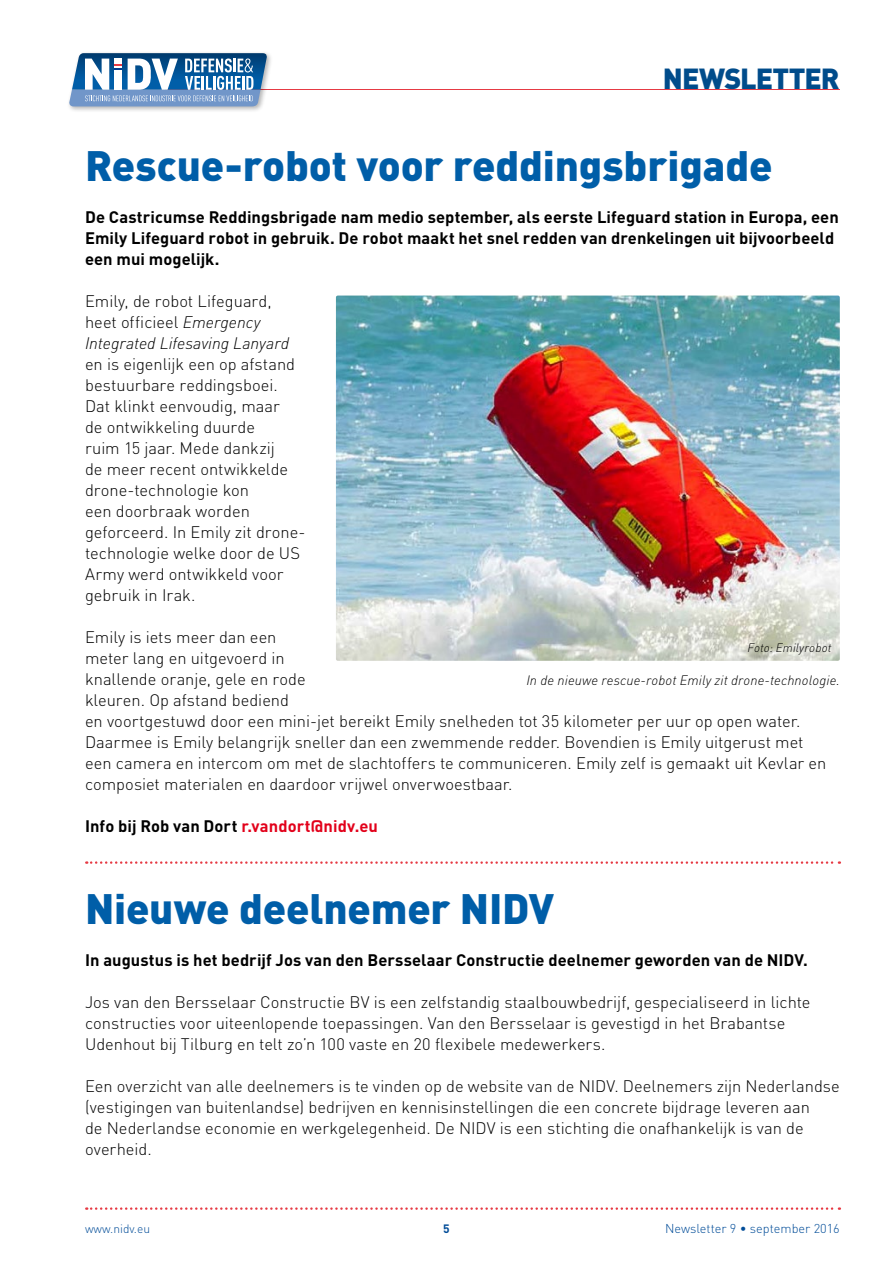
<style>
.page{position:relative;width:893px;height:1263px;background:#fff}
.page>*{position:absolute;margin:0;border:0;box-sizing:border-box;transform-origin:0 0}
.t1{font:900 42px "DIN Pro";letter-spacing:-.005em;color:#005ea8}
.t2{font:900 28.65px "DIN Pro";letter-spacing:-.03em;color:#004c8b}
.t3{font:300 16.5px/21px "DIN Pro";color:#000}
.t4{font:700 16.5px/21px "DIN Pro";letter-spacing:.005em;color:#000}
.t5{font:italic 300 16.5px "DIN";color:#000}
.t6{font:italic 300 13.5px "DIN";letter-spacing:.01em;color:#000}
.t7{font:300 12.75px "DIN Pro";color:#004c98}
.t8{font:italic 300 12px "DIN";letter-spacing:.01em;color:#000}
.t9{font:300 12px "DIN Pro";color:#004c98}
.t10{font:700 12px "DIN Pro";color:#004c98}
.s1{font-family:"DIN";font-style:italic}
.s2{color:#e2001a}
</style>
<div class="page">
<svg style="left:86px;top:1207px;width:754px;height:3px"></svg>
<hr style="left:165px;top:89px;width:675px;height:1px;background:#e63a44">
<div style="left:67px;top:51px;width:206px;height:62px;background:#000;opacity:.3"></div>
<svg style="left:69px;top:53px;width:199px;height:53px"></svg>
<svg style="left:86px;top:861px;width:754px;height:3px"></svg>
<img style="left:336px;top:296px;width:504px;height:365px">
<h2 class="t2" style="left:663px;top:59px;width:178px">NEWSLETTER</h2>
<h1 class="t1" style="left:85px;top:137px;width:689px">Rescue-robot voor reddingsbrigade</h1>
<p class="t4" style="left:85px;top:206px;width:755px">De Castricumse Reddingsbrigade nam medio september, als eerste Lifeguard station in Europa, een<br>Emily Lifeguard robot in gebruik. De robot maakt het snel redden van drenkelingen uit bijvoorbeeld een mui mogelijk.</p>
<p class="t3" style="left:85px;top:290px;width:188px">Emily, de robot Lifeguard, heet officieel <span class="s1">Emergency</span></p>
<p class="t5" style="left:85px;top:333px;width:206px">Integrated Lifesaving Lanyard</p>
<p class="t3" style="left:85px;top:353px;width:222px">en is eigenlijk een op afstand bestuurbare reddingsboei.<br>Dat klinkt eenvoudig, maar<br>de ontwikkeling duurde<br>ruim 15 jaar. Mede dankzij<br>de meer recent ontwikkelde drone-technologie kon<br>een doorbraak worden geforceerd. In Emily zit drone&shy;technologie welke door de US<br>Army werd ontwikkeld voor gebruik in Irak.</p>
<p class="t3" style="left:85px;top:626px;width:743px">Emily is iets meer dan een<br>meter lang en uitgevoerd in<br>knallende oranje, gele en rode<br>kleuren. Op afstand bediend<br>en voortgestuwd door een mini-jet bereikt Emily snelheden tot 35 kilometer per uur op open water.<br>Daarmee is Emily belangrijk sneller dan een zwemmende redder. Bovendien is Emily uitgerust met een camera en intercom om met de slachtoffers te communiceren. Emily zelf is gemaakt uit Kevlar en composiet materialen en daardoor vrijwel onverwoestbaar.</p>
<p class="t4" style="left:85px;top:815px;width:294px">Info bij Rob van Dort <span class="s2">r.vandort@nidv.eu</span></p>
<p class="t8" style="left:747px;top:641px;width:86px">Foto: Emilyrobot</p>
<p class="t6" style="left:526px;top:672px;width:315px">In de nieuwe rescue-robot Emily zit drone-technologie.</p>
<h1 class="t1" style="left:85px;top:880px;width:470px">Nieuwe deelnemer NIDV</h1>
<p class="t4" style="left:85px;top:948px;width:724px">In augustus is het bedrijf Jos van den Bersselaar Constructie deelnemer geworden van de NIDV.</p>
<p class="t3" style="left:85px;top:990px;width:727px">Jos van den Bersselaar Constructie BV is een zelfstandig staalbouwbedrijf, gespecialiseerd in lichte constructies voor uiteenlopende toepassingen. Van den Bersselaar is gevestigd in het Brabantse<br>Udenhout bij Tilburg en telt zo’n 100 vaste en 20 flexibele medewerkers.</p>
<p class="t3" style="left:85px;top:1074px;width:756px">Een overzicht van alle deelnemers is te vinden op de website van de NIDV. Deelnemers zijn Nederlandse (vestigingen van buitenlandse) bedrijven en kennisinstellingen die een concrete bijdrage leveren aan<br>de Nederlandse economie en werkgelegenheid. De NIDV is een stichting die onafhankelijk is van de overheid.</p>
<p class="t9" style="left:85px;top:1220px;width:67px">www.nidv.eu</p>
<p class="t10" style="left:443px;top:1220px;width:8px">5</p>
<p class="t7" style="left:665px;top:1219px;width:176px">Newsletter 9 • september 2016</p>
</div>
